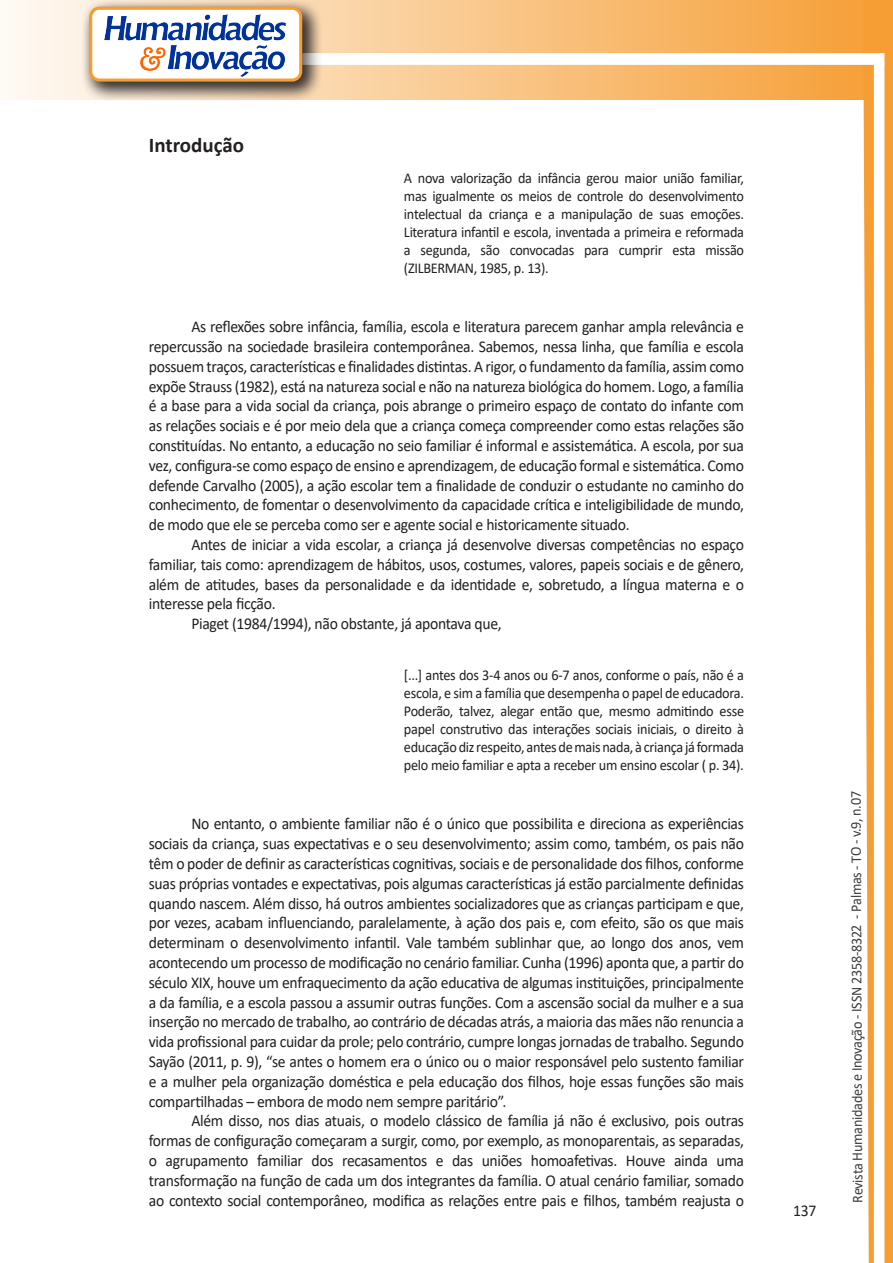
<style>
.page{position:relative;width:893px;height:1263px;background:#fff}
.page>*{position:absolute;margin:0;border:0;box-sizing:border-box;transform-origin:0 0}
.Titulo_2{font:700 21px "Calibri";color:#231f20}
.texto{font:16.5px/19.8px "Calibri";letter-spacing:-.02em;color:#231f20;text-align:justify;scale:.95 1}
.citacao{font:15px/18px "Calibri";letter-spacing:-.02em;color:#231f20;text-align:justify;scale:.95 1}
.t1{font:15px "Calibri";letter-spacing:-.025em;color:#3e3e3f;scale:.95 1}
</style>
<div class="page">
<svg style="left:5px;top:0;width:858px;height:100px"></svg>
<div style="left:302px;top:53px;width:582px;height:12px;background:#fff;border:2px solid #fff"></div>
<svg style="left:863px;top:0;width:30px;height:1263px"></svg>
<div style="left:81px;top:0;width:241px;height:102px;background:#231f20;opacity:.75"></div>
<div style="left:91px;top:8px;width:210px;height:72px;background:#fff;border-radius:9px"></div>
<img style="left:104px;top:14px;width:181px;height:62px">
<div style="left:89px;top:7px;width:213px;height:75px;border:3px solid #f69e34;border-radius:9px"></div>
<p class="Titulo_2" style="left:149px;top:130px;width:97px">Introdução</p>
<p class="citacao" style="left:404px;top:168px;width:360px">A nova valorização da infância gerou maior união familiar, mas igualmente os meios de controle do desenvolvimento intelectual da criança e a manipulação de suas emoções.<br>Literatura infantil e escola, inventada a primeira e reformada a segunda, são convocadas para cumprir esta missão (ZILBERMAN, 1985, p. 13).</p>
<p class="texto" style="left:149px;top:316px;width:628px;text-indent:43px">As reflexões sobre infância, família, escola e literatura parecem ganhar ampla relevância e repercussão na sociedade brasileira contemporânea. Sabemos, nessa linha, que família e escola possuem traços, características e finalidades distintas. A rigor, o fundamento da família, assim como expõe Strauss (1982), está na natureza social e não na natureza biológica do homem. Logo, a família é a base para a vida social da criança, pois abrange o primeiro espaço de contato do infante com as relações sociais e é por meio dela que a criança começa compreender como estas relações são constituídas. No entanto, a educação no seio familiar é informal e assistemática. A escola, por sua vez, configura-se como espaço de ensino e aprendizagem, de educação formal e sistemática. Como defende Carvalho (2005), a ação escolar tem a finalidade de conduzir o estudante no caminho do conhecimento, de fomentar o desenvolvimento da capacidade crítica e inteligibilidade de mundo, de modo que ele se perceba como ser e agente social e historicamente situado.</p>
<p class="texto" style="left:149px;top:534px;width:628px;text-indent:43px">Antes de iniciar a vida escolar, a criança já desenvolve diversas competências no espaço familiar, tais como: aprendizagem de hábitos, usos, costumes, valores, papeis sociais e de gênero, além de atitudes, bases da personalidade e da identidade e, sobretudo, a língua materna e o interesse pela ficção.</p>
<p class="texto" style="left:191px;top:613px;width:328px">Piaget (1984/1994), não obstante, já apontava que,</p>
<p class="citacao" style="left:404px;top:665px;width:360px">[...] antes dos 3-4 anos ou 6-7 anos, conforme o país, não é a escola, e sim a família que desempenha o papel de educadora.<br>Poderão, talvez, alegar então que, mesmo admitindo esse papel construtivo das interações sociais iniciais, o direito à educação diz respeito, antes de mais nada, à criança já formada pelo meio familiar e apta a receber um ensino escolar ( p. 34).</p>
<p class="texto" style="left:149px;top:813px;width:628px;text-indent:43px">No entanto, o ambiente familiar não é o único que possibilita e direciona as experiências sociais da criança, suas expectativas e o seu desenvolvimento; assim como, também, os pais não têm o poder de definir as características cognitivas, sociais e de personalidade dos filhos, conforme suas próprias vontades e expectativas, pois algumas características já estão parcialmente definidas quando nascem. Além disso, há outros ambientes socializadores que as crianças participam e que, por vezes, acabam influenciando, paralelamente, à ação dos pais e, com efeito, são os que mais determinam o desenvolvimento infantil. Vale também sublinhar que, ao longo dos anos, vem acontecendo um processo de modificação no cenário familiar. Cunha (1996) aponta que, a partir do século XIX, houve um enfraquecimento da ação educativa de algumas instituições, principalmente a da família, e a escola passou a assumir outras funções. Com a ascensão social da mulher e a sua inserção no mercado de trabalho, ao contrário de décadas atrás, a maioria das mães não renuncia a vida profissional para cuidar da prole; pelo contrário, cumpre longas jornadas de trabalho. Segundo Sayão (2011, p. 9), “se antes o homem era o único ou o maior responsável pelo sustento familiar e a mulher pela organização doméstica e pela educação dos filhos, hoje essas funções são mais compartilhadas – embora de modo nem sempre paritário”.</p>
<p class="texto" style="left:149px;top:1110px;width:628px;text-indent:43px">Além disso, nos dias atuais, o modelo clássico de família já não é exclusivo, pois outras formas de configuração começaram a surgir, como, por exemplo, as monoparentais, as separadas, o agrupamento familiar dos recasamentos e das uniões homoafetivas. Houve ainda uma transformação na função de cada um dos integrantes da família. O atual cenário familiar, somado ao contexto social contemporâneo, modifica as relações entre pais e filhos, também reajusta o</p>
<p class="texto" style="left:793px;top:1200px;width:26px">137</p>
<p class="t1" style="left:846px;top:1203px;width:435px;rotate:-90deg">Revista Humanidades e Inovação - ISSN 2358-8322 - Palmas - TO - v.9, n.07</p>
</div>
